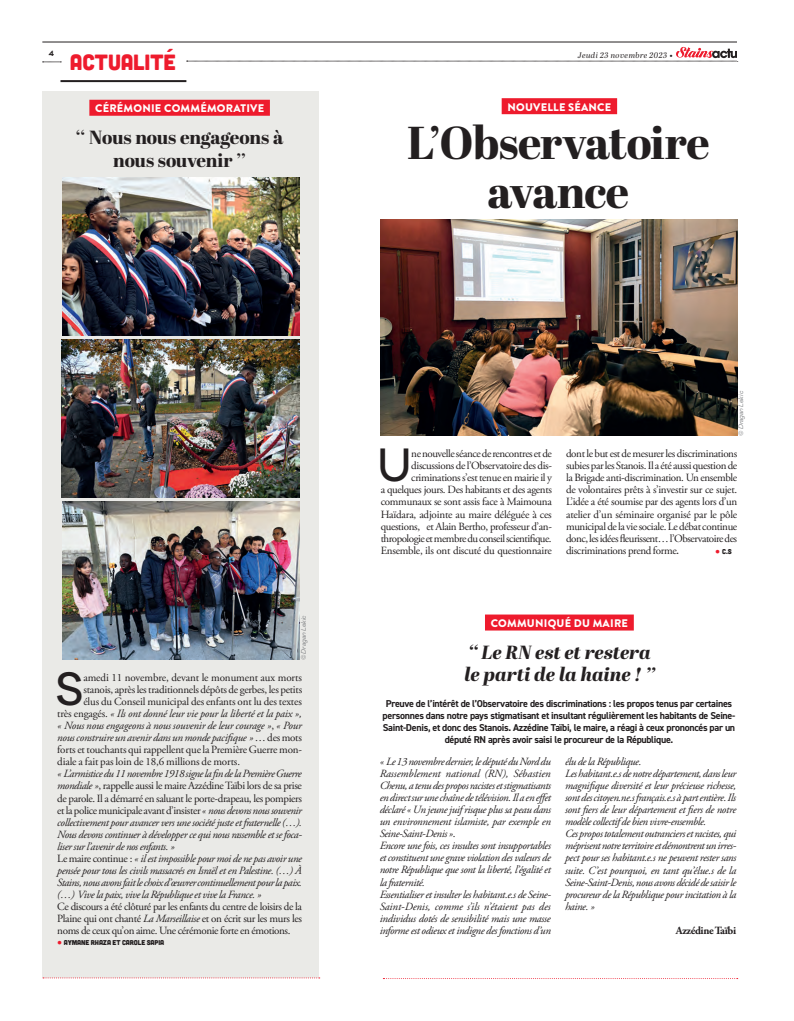
<style>
.page{position:relative;width:794px;height:1021px;background:#fff}
.page>*{position:absolute;margin:0;border:0;box-sizing:border-box;transform-origin:0 0}
.t1{font:800 46px/49px "Abril Display";letter-spacing:-.015em;color:#231f20;text-align:center}
.texte{font:500 42.8px "Galano Classic Alt";color:#231f20}
.titre_article_OK{font:22px "Cubano";letter-spacing:-.005em;color:#ee1b2d}
.t2{font:italic 800 19px "Abril Display";letter-spacing:-.005em;color:#231f20}
.t3{font:800 19px/22.8px "Abril Display";letter-spacing:-.015em;color:#231f20;text-align:center}
.texte-2{font:italic 11px/12.1px "Adobe Garamond Pro";letter-spacing:-.03em;color:#231f20;text-align:justify}
.texte-3{font:11px/12.1px "Adobe Garamond Pro";letter-spacing:-.025em;color:#231f20;text-align:justify}
.Surtitre_rouge{font:900 11px "Brandon Grotesque";letter-spacing:.02em;color:#fff}
.texte-4{font:700 11px "Adobe Garamond Pro";letter-spacing:-.03em;color:#231f20}
.t4{font:700 10px/12px "DIN2014";letter-spacing:-.03em;color:#231f20;text-align:center}
.texte-5{font:italic 8px "Abril Display";letter-spacing:.05em;color:#231f20}
.texte-6{font:7px "Cubano";letter-spacing:-.015em;color:#231f20}
.texte-7{font:700 7px "Galano Classic Alt";color:#231f20}
.copyright_photos_OK{font:italic 6px "Galano Classic Alt";letter-spacing:-.015em;color:#76787b}
.s1{font-weight:900;font-style:normal}
.s2{font-style:normal}
.s3{font-style:italic}
.s4{font-family:"Adobe Garamond Pro";font-size:13px;color:#ee1b2d}
.s5{font-family:"Galano Classic Alt";font-weight:500}
</style>
<div class="page">
<svg style="left:383px;top:978px;width:355px;height:1px"></svg>
<div style="left:501px;top:98px;width:116px;height:16px;background:#ee1b2d"></div>
<div style="left:485px;top:614px;width:149px;height:16px;background:#ee1b2d"></div>
<img style="left:381px;top:220px;width:356px;height:215px">
<div style="left:43px;top:91px;width:276px;height:887px;background:#eaeae7"></div>
<svg style="left:43px;top:977px;width:277px;height:1px"></svg>
<div style="left:89px;top:100px;width:181px;height:16px;background:#ee1b2d"></div>
<img style="left:62px;top:177px;width:237px;height:158px">
<img style="left:62px;top:339px;width:238px;height:159px">
<img style="left:62px;top:501px;width:238px;height:159px">
<svg style="left:43px;top:62px;width:18px;height:1px"></svg>
<hr style="left:42px;top:42px;width:695px;height:1px;background:#231f20">
<svg style="left:187px;top:47px;width:551px;height:15px"></svg>
<div style="left:737px;top:42px;width:57px;height:19px;background:#fff"></div>
<hr style="left:60px;top:80px;width:126px;height:2px;background:#231f20">
<p class="titre_article_OK" style="left:70px;top:48px;width:107px">ACTUALITÉ</p>
<p class="texte-7" style="left:49px;top:48px;width:7px">4</p>
<p class="texte-5" style="left:577px;top:49px;width:97px">Jeudi 23 novembre 2023 <span class="s1">•</span></p>
<p class="Surtitre_rouge" style="left:95px;top:100px;width:171px">CÉRÉMONIE COMMÉMORATIVE</p>
<p class="t3" style="left:76px;top:127px;width:209px">‘‘ Nous nous engageons à nous souvenir ’’</p>
<p class="Surtitre_rouge" style="left:507px;top:99px;width:105px">NOUVELLE SÉANCE</p>
<p class="t1" style="left:407px;top:121px;width:304px">L’Observatoire avance</p>
<p class="copyright_photos_OK" style="left:299px;top:660px;width:46px;rotate:-90deg">© Dragan Lekic</p>
<p class="texte" style="left:55px;top:661px;width:30px">S</p>
<p class="texte-3" style="left:83px;top:671px;width:220px">amedi 11 novembre, devant le monument aux morts</p>
<p class="texte-3" style="left:83px;top:683px;width:220px">stanois, après les traditionnels dépôts de gerbes, les petits</p>
<p class="texte-3" style="left:83px;top:695px;width:220px">élus du Conseil municipal des enfants ont lu des textes</p>
<p class="texte-2" style="left:57px;top:707px;width:246px"><span class="s2">très engagés.</span> « Ils ont donné leur vie pour la liberté et la paix »,</p>
<p class="texte-2" style="left:57px;top:719px;width:246px">« Nous nous engageons à nous souvenir de leur courage »<span class="s2">,</span> « Pour</p>
<p class="texte-2" style="left:57px;top:731px;width:246px">nous construire un avenir dans un monde pacifique » <span class="s2">… des mots</span></p>
<p class="texte-3" style="left:57px;top:744px;width:246px">forts et touchants qui rappellent que la Première Guerre mon-</p>
<p class="texte-3" style="left:57px;top:756px;width:184px">diale a fait pas loin de 18,6 millions de morts.</p>
<p class="texte-2" style="left:57px;top:768px;width:246px">« L’armistice du 11 novembre 1918 signe la fin de la Première Guerre mondiale »<span class="s2">, rappelle aussi le maire Azzédine Taïbi lors de sa prise de parole. Il a démarré en saluant le porte-drapeau, les pompiers et la police municipale avant d’insister</span> « nous devons nous souvenir collectivement pour avancer vers une société juste et fraternelle (…).<br>Nous devons continuer à développer ce qui nous rassemble et se foca&shy;liser sur l’avenir de nos enfants. »</p>
<p class="texte-2" style="left:57px;top:852px;width:246px"><span class="s2">Le maire continue :</span> « il est impossible pour moi de ne pas avoir une pensée pour tous les civils massacrés en Israël et en Palestine. (…) À Stains, nous avons fait le choix d’œuvrer continuellement pour la paix. (…) Vive la paix, vive la République et vive la France. »</p>
<p class="texte-3" style="left:57px;top:901px;width:246px">Ce discours a été clôturé par les enfants du centre de loisirs de la Plaine qui ont chanté <span class="s3">La Marseillaise</span> et on écrit sur les murs les noms de ceux qu’on aime. Une cérémonie forte en émotions.</p>
<p class="texte-6" style="left:57px;top:938px;width:108px"><span class="s4">•</span> AYMANE RHAZA ET CAROLE SAPIA</p>
<p class="copyright_photos_OK" style="left:737px;top:435px;width:46px;rotate:-90deg">© Dragan Lekic</p>
<p class="texte" style="left:377px;top:437px;width:36px">U</p>
<p class="texte-3" style="left:381px;top:448px;width:173px;text-align:right">ne nouvelle séance de rencontres et de discussions de l’Observatoire des dis&shy;criminations s’est tenue en mairie il y<br>a quelques jours. Des habitants et des agents communaux se sont assis face à Maimouna Haïdara, adjointe au maire déléguée à ces questions, et Alain Bertho, professeur d’an&shy;thropologie et membre du conseil scientifique.<br>Ensemble, ils ont discuté du questionnaire</p>
<p class="texte-3" style="left:566px;top:448px;width:173px">dont le but est de mesurer les discriminations subies par les Stanois. Il a été aussi question de la Brigade anti-discrimination. Un ensemble de volontaires prêts à s’investir sur ce sujet.<br>L’idée a été soumise par des agents lors d’un atelier d’un séminaire organisé par le pôle municipal de la vie sociale. Le débat continue donc, les idées fleurissent… l’Observatoire des discriminations prend forme<span class="s5">.</span></p>
<p class="texte-6" style="left:715px;top:546px;width:18px"><span class="s4">•</span> C.S</p>
<p class="Surtitre_rouge" style="left:491px;top:615px;width:139px">COMMUNIQUÉ DU MAIRE</p>
<p class="t2" style="left:468px;top:638px;width:184px">‘‘ Le RN est et restera</p>
<p class="t2" style="left:464px;top:661px;width:192px">le parti de la haine ! ’’</p>
<p class="t4" style="left:382px;top:697px;width:354px">Preuve de l’intérêt de l’Observatoire des discriminations : les propos tenus par certaines personnes dans notre pays stigmatisant et insultant régulièrement les habitants de Seine-Saint-Denis, et donc des Stanois. Azzédine Taïbi, le maire, a réagi à ceux prononcés par un député RN après avoir saisi le procureur de la République.</p>
<p class="texte-2" style="left:380px;top:755px;width:173px">« Le 13 novembre dernier, le député du Nord du Rassemblement national (RN), Sébastien Chenu, a tenu des propos racistes et stigmatisants en direct sur une chaîne de télévision. Il a en effet déclaré « Un jeune juif risque plus sa peau dans un environnement islamiste, par exemple en Seine-Saint-Denis »<span class="s2">.</span></p>
<p class="texte-2" style="left:380px;top:840px;width:173px">Encore une fois, ces insultes sont insupportables et constituent une grave violation des valeurs de notre République que sont la liberté, l’égalité et la fraternité.</p>
<p class="texte-2" style="left:380px;top:888px;width:173px">Essentialiser et insulter les habitant.e.s de Seine-Saint-Denis, comme s’ils n’étaient pas des individus dotés de sensibilité mais une masse informe est odieux et indigne des fonctions d’un</p>
<p class="texte-2" style="left:565px;top:755px;width:78px">élu de la République.</p>
<p class="texte-2" style="left:565px;top:767px;width:173px">Les habitant.e.s de notre département, dans leur magnifique diversité et leur précieuse richesse, sont des citoyen.ne.s français.e.s à part entière. Ils sont fiers de leur département et fiers de notre modèle collectif de bien vivre-ensemble.</p>
<p class="texte-2" style="left:565px;top:828px;width:173px">Ces propos totalement outranciers et racistes, qui méprisent notre territoire et démontrent un irres&shy;pect pour ses habitant.e.s ne peuvent rester sans suite. C’est pourquoi, en tant qu’élue.s de la Seine-Saint-Denis, nous avons décidé de saisir le procureur de la République pour incitation à la haine. »</p>
<p class="texte-4" style="left:676px;top:923px;width:62px">Azzédine Taïbi</p>
</div>
